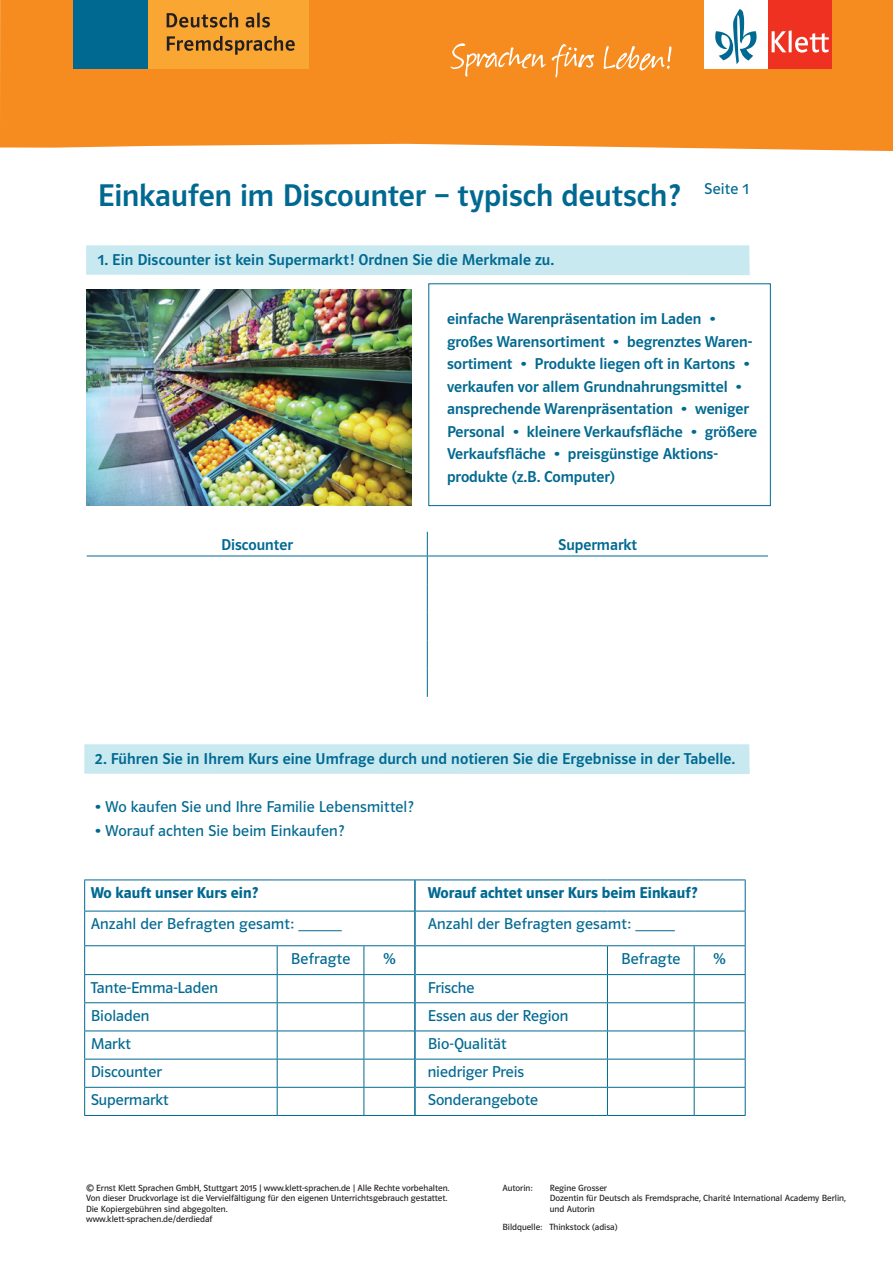
<style>
.page{position:relative;width:893px;height:1263px;background:#fff}
.page>*{position:absolute;margin:0;border:0;box-sizing:border-box;transform-origin:0 0}
.t1{font:31.5px "Polo ST11 K Krftg";color:#006991}
.t2{font:15.75px/22.5px "Polo ST11 K Krftg";color:#006991}
.t3{font:15.75px "Polo ST11 K Buch";letter-spacing:.005em;color:#006991}
.t4{font:15.75px "Polo ST11 K Hfett";color:#006991}
.t5{font:9px/10.5px "Polo ST11 K Buch";color:#231f20}
.s1{font-family:"Polo ST11 K Buch"}
</style>
<div class="page">
<div style="left:86px;top:245px;width:664px;height:30px;background:#c8e9f0"></div>
<div style="left:0;top:0;width:893px;height:151px;background:#f68b1f"></div>
<div style="left:704px;top:0;width:64px;height:68px;background:#fff"></div>
<div style="left:768px;top:0;width:63px;height:68px;background:#ef3122"></div>
<svg style="left:772px;top:30px;width:57px;height:23px"></svg>
<svg style="left:715px;top:9px;width:41px;height:55px"></svg>
<svg style="left:450px;top:43px;width:222px;height:35px;background:#f79c40"></svg>
<div style="left:84px;top:744px;width:666px;height:30px;background:#c8e9f0"></div>
<div style="left:428px;top:283px;width:343px;height:223px;border:1px solid #006991"></div>
<img style="left:87px;top:289px;width:325px;height:217px">
<hr style="left:87px;top:556px;width:340px;height:1px;background:#006991">
<hr style="left:427px;top:556px;width:341px;height:1px;background:#006991">
<svg style="left:427px;top:532px;width:1px;height:165px"></svg>
<hr style="left:84px;top:879px;width:193px;height:1px;background:#006991">
<hr style="left:84px;top:880px;width:1px;height:31px;background:#006991">
<hr style="left:277px;top:879px;width:87px;height:1px;background:#006991">
<hr style="left:364px;top:879px;width:51px;height:1px;background:#006991">
<hr style="left:415px;top:879px;width:192px;height:1px;background:#006991">
<hr style="left:607px;top:879px;width:87px;height:1px;background:#006991">
<hr style="left:694px;top:879px;width:52px;height:1px;background:#006991">
<hr style="left:745px;top:880px;width:1px;height:31px;background:#006991">
<hr style="left:84px;top:911px;width:193px;height:1px;background:#006991">
<hr style="left:84px;top:911px;width:1px;height:34px;background:#006991">
<hr style="left:277px;top:911px;width:87px;height:1px;background:#006991">
<hr style="left:364px;top:911px;width:50px;height:1px;background:#006991">
<hr style="left:416px;top:911px;width:191px;height:1px;background:#006991">
<hr style="left:607px;top:911px;width:87px;height:1px;background:#006991">
<hr style="left:694px;top:911px;width:52px;height:1px;background:#006991">
<hr style="left:745px;top:911px;width:1px;height:34px;background:#006991">
<hr style="left:84px;top:945px;width:193px;height:1px;background:#006991">
<hr style="left:277px;top:945px;width:87px;height:1px;background:#006991">
<hr style="left:364px;top:945px;width:50px;height:1px;background:#006991">
<hr style="left:416px;top:945px;width:191px;height:1px;background:#006991">
<hr style="left:607px;top:945px;width:87px;height:1px;background:#006991">
<hr style="left:694px;top:945px;width:52px;height:1px;background:#006991">
<hr style="left:84px;top:974px;width:193px;height:1px;background:#006991">
<hr style="left:277px;top:974px;width:87px;height:1px;background:#006991">
<hr style="left:364px;top:974px;width:50px;height:1px;background:#006991">
<hr style="left:416px;top:974px;width:191px;height:1px;background:#006991">
<hr style="left:607px;top:974px;width:87px;height:1px;background:#006991">
<hr style="left:694px;top:974px;width:52px;height:1px;background:#006991">
<hr style="left:84px;top:1002px;width:193px;height:1px;background:#006991">
<hr style="left:277px;top:1002px;width:87px;height:1px;background:#006991">
<hr style="left:364px;top:1002px;width:50px;height:1px;background:#006991">
<hr style="left:416px;top:1002px;width:191px;height:1px;background:#006991">
<hr style="left:607px;top:1002px;width:87px;height:1px;background:#006991">
<hr style="left:694px;top:1002px;width:52px;height:1px;background:#006991">
<hr style="left:84px;top:1030px;width:193px;height:1px;background:#006991">
<hr style="left:277px;top:1030px;width:87px;height:1px;background:#006991">
<hr style="left:364px;top:1030px;width:50px;height:1px;background:#006991">
<hr style="left:416px;top:1030px;width:191px;height:1px;background:#006991">
<hr style="left:607px;top:1030px;width:87px;height:1px;background:#006991">
<hr style="left:694px;top:1030px;width:52px;height:1px;background:#006991">
<hr style="left:84px;top:1059px;width:193px;height:1px;background:#006991">
<hr style="left:277px;top:1059px;width:87px;height:1px;background:#006991">
<hr style="left:364px;top:1059px;width:50px;height:1px;background:#006991">
<hr style="left:416px;top:1059px;width:191px;height:1px;background:#006991">
<hr style="left:607px;top:1059px;width:87px;height:1px;background:#006991">
<hr style="left:694px;top:1059px;width:52px;height:1px;background:#006991">
<hr style="left:84px;top:1087px;width:193px;height:1px;background:#006991">
<svg style="left:84px;top:946px;width:1px;height:169px"></svg>
<hr style="left:277px;top:1087px;width:87px;height:1px;background:#006991">
<svg style="left:277px;top:946px;width:1px;height:169px"></svg>
<hr style="left:364px;top:1087px;width:50px;height:1px;background:#006991">
<svg style="left:364px;top:946px;width:1px;height:169px"></svg>
<hr style="left:416px;top:1087px;width:191px;height:1px;background:#006991">
<hr style="left:607px;top:1087px;width:87px;height:1px;background:#006991">
<svg style="left:607px;top:946px;width:1px;height:169px"></svg>
<hr style="left:694px;top:1087px;width:52px;height:1px;background:#006991">
<svg style="left:694px;top:946px;width:1px;height:169px"></svg>
<svg style="left:745px;top:946px;width:1px;height:169px"></svg>
<hr style="left:84px;top:1115px;width:193px;height:1px;background:#006991">
<hr style="left:277px;top:1115px;width:87px;height:1px;background:#006991">
<hr style="left:364px;top:1115px;width:51px;height:1px;background:#006991">
<hr style="left:415px;top:1115px;width:192px;height:1px;background:#006991">
<hr style="left:607px;top:1115px;width:87px;height:1px;background:#006991">
<hr style="left:694px;top:1115px;width:52px;height:1px;background:#006991">
<hr style="left:414px;top:880px;width:2px;height:31px;background:#006991">
<hr style="left:414px;top:911px;width:2px;height:35px;background:#006991">
<hr style="left:414px;top:946px;width:2px;height:28px;background:#006991">
<hr style="left:414px;top:974px;width:2px;height:29px;background:#006991">
<hr style="left:414px;top:1003px;width:2px;height:28px;background:#006991">
<hr style="left:414px;top:1031px;width:2px;height:28px;background:#006991">
<hr style="left:414px;top:1059px;width:2px;height:28px;background:#006991">
<hr style="left:414px;top:1087px;width:2px;height:28px;background:#006991">
<hr style="left:298px;top:930px;width:44px;height:1px;background:#006991">
<hr style="left:635px;top:930px;width:40px;height:1px;background:#006991">
<div style="left:146px;top:0;width:163px;height:68px;background:#faa633"></div>
<div style="left:74px;top:0;width:74px;height:68px;background:#006991"></div>
<svg style="left:167px;top:13px;width:71px;height:15px"></svg>
<svg style="left:246px;top:17px;width:8px;height:11px"></svg>
<hr style="left:257px;top:13px;width:3px;height:14px;background:#231f20">
<svg style="left:262px;top:17px;width:8px;height:11px"></svg>
<svg style="left:167px;top:36px;width:128px;height:19px"></svg>
<h1 class="t1" style="left:98px;top:179px;width:584px">Einkaufen im Discounter – typisch deutsch?</h1>
<p class="t2" style="left:98px;top:249px;width:458px">1. Ein Discounter ist kein Supermarkt! Ordnen Sie die Merkmale zu.</p>
<p class="t3" style="left:704px;top:180px;width:46px">Seite 1</p>
<p class="t2" style="left:447px;top:308px;width:312px">einfache Warenpräsentation im Laden <span class="s1">• </span>großes Warensortiment <span class="s1">•</span> begrenztes Waren&shy;sortiment <span class="s1">•</span> Produkte liegen oft in Kartons <span class="s1">• </span>verkaufen vor allem Grundnahrungsmittel <span class="s1">• </span>ansprechende Warenpräsentation <span class="s1">•</span> weniger Personal <span class="s1">•</span> kleinere Verkaufsfläche <span class="s1">•</span> größere Verkaufsfläche <span class="s1">•</span> preisgünstige Aktions&shy;produkte (z.B. Computer)</p>
<p class="t2" style="left:221px;top:533px;width:73px">Discounter</p>
<p class="t2" style="left:558px;top:533px;width:81px">Supermarkt</p>
<p class="t2" style="left:95px;top:748px;width:642px">2. Führen Sie in Ihrem Kurs eine Umfrage durch und notieren Sie die Ergebnisse in der Tabelle.</p>
<p class="t3" style="left:95px;top:798px;width:320px">• Wo kaufen Sie und Ihre Familie Lebensmittel?</p>
<p class="t3" style="left:95px;top:822px;width:251px">• Worauf achten Sie beim Einkaufen?</p>
<p class="t4" style="left:91px;top:884px;width:169px">Wo kauft unser Kurs ein?</p>
<p class="t4" style="left:428px;top:884px;width:271px">Worauf achtet unser Kurs beim Einkauf?</p>
<p class="t3" style="left:91px;top:915px;width:205px">Anzahl der Befragten gesamt:</p>
<p class="t3" style="left:428px;top:915px;width:205px">Anzahl der Befragten gesamt:</p>
<p class="t3" style="left:291px;top:950px;width:61px">Befragte</p>
<p class="t3" style="left:383px;top:950px;width:14px">%</p>
<p class="t3" style="left:621px;top:950px;width:61px">Befragte</p>
<p class="t3" style="left:714px;top:950px;width:14px">%</p>
<p class="t3" style="left:91px;top:979px;width:129px">Tante-Emma-Laden</p>
<p class="t3" style="left:428px;top:979px;width:48px">Frische</p>
<p class="t3" style="left:91px;top:1007px;width:60px">Bioladen</p>
<p class="t3" style="left:428px;top:1007px;width:142px">Essen aus der Region</p>
<p class="t3" style="left:91px;top:1035px;width:42px">Markt</p>
<p class="t3" style="left:428px;top:1035px;width:80px">Bio-Qualität</p>
<p class="t3" style="left:91px;top:1063px;width:73px">Discounter</p>
<p class="t3" style="left:428px;top:1063px;width:98px">niedriger Preis</p>
<p class="t3" style="left:91px;top:1091px;width:80px">Supermarkt</p>
<p class="t3" style="left:428px;top:1091px;width:112px">Sonderangebote</p>
<p class="t5" style="left:86px;top:1183px;width:365px">© Ernst Klett Sprachen GmbH, Stuttgart 2015 | www.klett-sprachen.de | Alle Rechte vorbehalten.<br>Von dieser Druckvorlage ist die Vervielfältigung für den eigenen Unterrichtsgebrauch gestattet.<br>Die Kopiergebühren sind abgegolten.<br>www.klett-sprachen.de/derdiedaf</p>
<p class="t5" style="left:502px;top:1183px;width:32px">Autorin:</p>
<p class="t5" style="left:550px;top:1183px;width:298px">Regine Grosser<br>Dozentin für Deutsch als Fremdsprache, Charité International Academy Berlin, und Autorin</p>
<p class="t5" style="left:502px;top:1222px;width:117px">Bildquelle: Thinkstock (adisa)</p>
</div>
